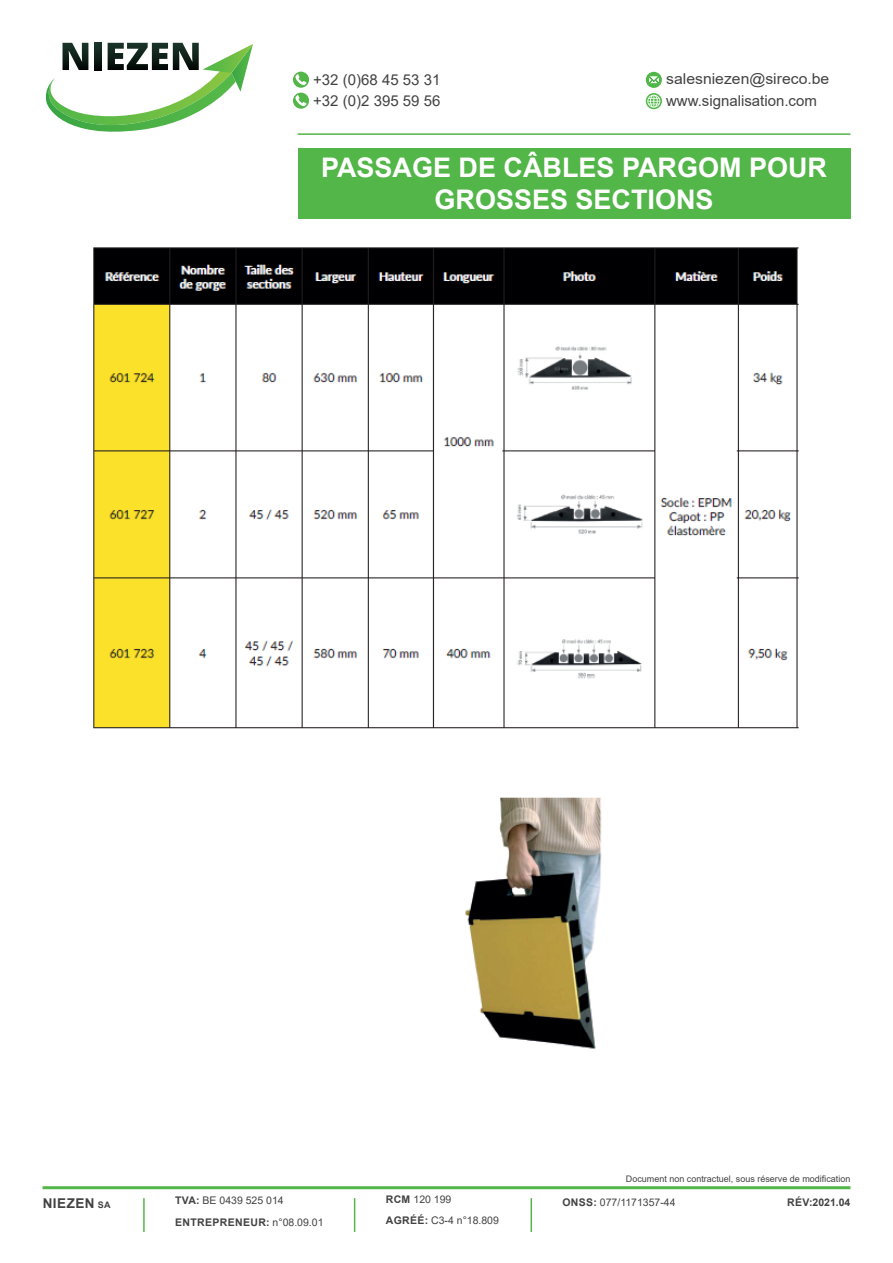
<style>
.page{position:relative;width:893px;height:1263px;background:#fff}
.page>*{position:absolute;margin:0;border:0;box-sizing:border-box;transform-origin:0 0}
.t1{font:700 27px/32.4px "Arial";color:#fff;text-align:center}
.t2{font:15px/21.3px "Arial";color:#434243;scale:1.05 1}
.t3{font:15px/21px "Arial";color:#434243}
.t4{font:700 13.5px "Arial";letter-spacing:.035em;color:#434243}
.t5{font:10.5px/21.1px "Arial";color:#434243}
.t6{font:700 10.5px "Arial";color:#434243}
.t7{font:9px "Arial";color:#434243}
.s1{font-size:9px}
.s2{font-weight:700}
</style>
<div class="page">
<svg style="left:646px;top:72px;width:16px;height:16px"></svg>
<svg style="left:648px;top:75px;width:12px;height:10px"></svg>
<svg style="left:646px;top:93px;width:16px;height:16px"></svg>
<hr style="left:298px;top:133px;width:552px;height:2px;background:#52b648">
<svg style="left:293px;top:72px;width:16px;height:16px"></svg>
<svg style="left:295px;top:74px;width:12px;height:11px"></svg>
<svg style="left:293px;top:93px;width:16px;height:16px"></svg>
<svg style="left:295px;top:95px;width:12px;height:11px"></svg>
<svg style="left:46px;top:43px;width:207px;height:89px"></svg>
<hr style="left:43px;top:1186px;width:807px;height:3px;background:#52b648">
<hr style="left:143px;top:1198px;width:2px;height:34px;background:#52b648">
<hr style="left:354px;top:1198px;width:1px;height:34px;background:#52b648">
<hr style="left:531px;top:1198px;width:1px;height:34px;background:#52b648">
<div style="left:298px;top:148px;width:552px;height:70px;background:#52b648"></div>
<img style="left:93px;top:247px;width:706px;height:802px">
<h2 class="t3" style="left:313px;top:69px;width:129px">+32 (0)68 45 53 31 +32 (0)2 395 59 56</h2>
<h2 class="t2" style="left:666px;top:68px;width:157px">salesniezen@sireco.be www.signalisation.com</h2>
<h1 class="t1" style="left:321px;top:152px;width:508px">PASSAGE DE CÂBLES PARGOM POUR<br>GROSSES SECTIONS</h1>
<p class="t7" style="left:626px;top:1173px;width:226px">Document non contractuel, sous réserve de modification</p>
<p class="t4" style="left:43px;top:1194px;width:70px">NIEZEN <span class="s1">SA</span></p>
<p class="t5" style="left:175px;top:1190px;width:150px"><span class="s2">TVA:</span> BE 0439 525 014<br><span class="s2">ENTREPRENEUR:</span> n°08.09.01</p>
<p class="t5" style="left:386px;top:1188px;width:115px"><span class="s2">RCM</span> 120 199<br><span class="s2">AGRÉÉ:</span> C3-4 n°18.809</p>
<p class="t5" style="left:562px;top:1191px;width:115px"><span class="s2">ONSS:</span> 077/1171357-44</p>
<p class="t6" style="left:787px;top:1195px;width:65px">RÉV:2021.04</p>
</div>
